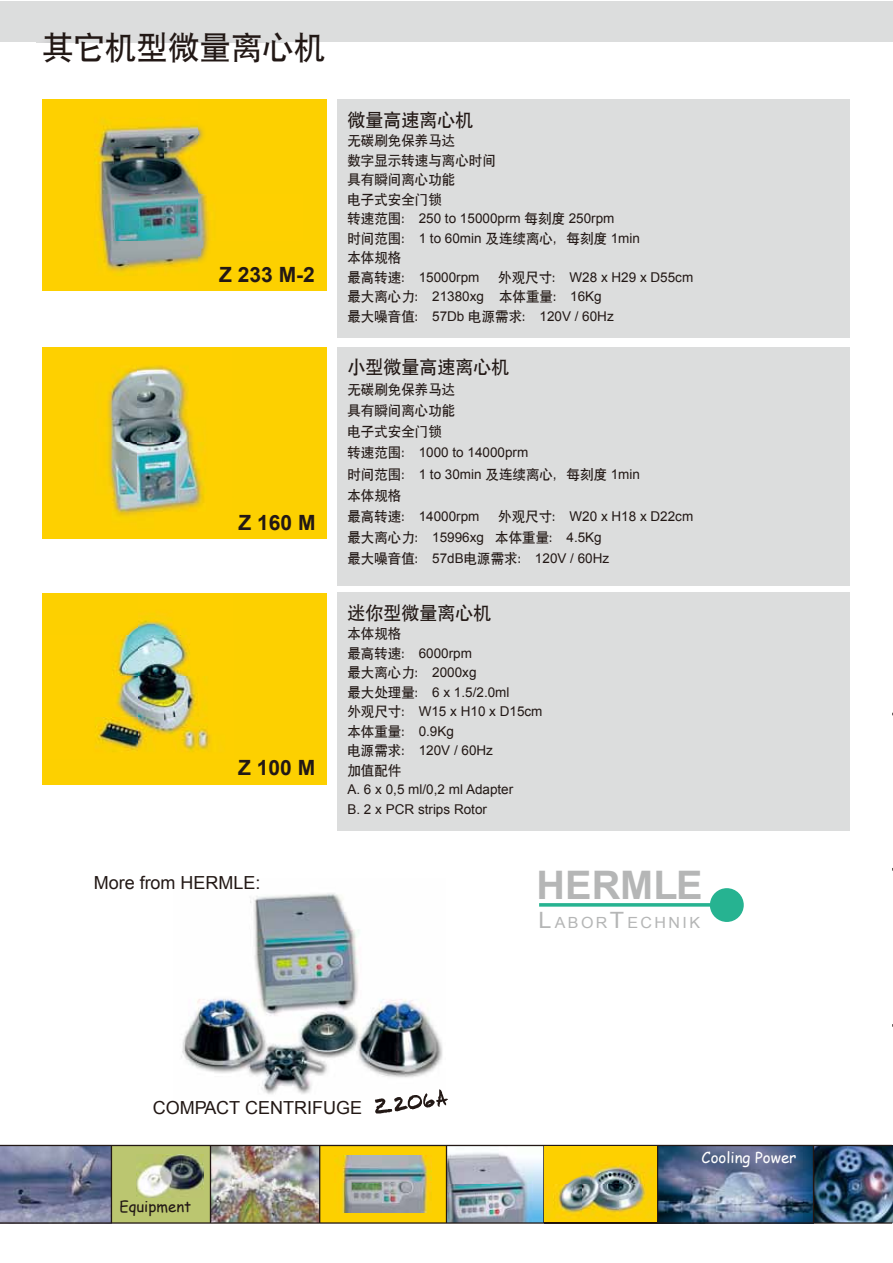
<style>
.page{position:relative;width:893px;height:1263px;background:#fff}
.page>*{position:absolute;margin:0;border:0;box-sizing:border-box;transform-origin:0 0}
.t1{font:700 39.3px "Arial";color:#b5b6b6}
.t2{font:31.5px "Sim Hei";color:#221815}
.t3{font:700 21px "Arial";color:#221815}
.t4{font:18px "Arial";color:#221815}
.t5{font:18px "Sim Hei";color:#221815}
.t6{font:15.45px "Arial";letter-spacing:.15em;color:#b5b6b6;scale:1.04 1}
.t7{font:15px "Comic Sans MS";color:#fff}
.t8{font:15px "Comic Sans MS";color:#221815}
.t9{font:13.5px/21px "Arial";color:#221815}
.t10{font:13.5px/19.5px "Sim Hei";color:#221815}
.s1{font-family:"Sim Hei"}
.s2{font-family:"Arial"}
.s3{font-size:22.5px}
</style>
<div class="page">
<div style="left:42px;top:99px;width:285px;height:191px;background:#fdd000"></div>
<img style="left:0;top:1145px;width:892px;height:79px">
<img style="left:137px;top:1154px;width:66px;height:43px">
<img style="left:545px;top:1222px;width:111px;height:2px">
<img style="left:335px;top:1155px;width:96px;height:57px">
<svg style="left:539px;top:888px;width:205px;height:34px"></svg>
<img style="left:181px;top:893px;width:262px;height:201px">
<div style="left:337px;top:99px;width:512px;height:238px;background:#dcdddd"></div>
<div style="left:0;top:2px;width:893px;height:40px;background:#dcdddd"></div>
<img style="left:94px;top:119px;width:115px;height:153px">
<div style="left:337px;top:347px;width:512px;height:238px;background:#dcdddd"></div>
<img style="left:43px;top:348px;width:284px;height:189px">
<div style="left:337px;top:593px;width:512px;height:238px;background:#dcdddd"></div>
<div style="left:42px;top:593px;width:285px;height:191px;background:#fdd000"></div>
<img style="left:95px;top:614px;width:116px;height:138px">
<svg style="left:375px;top:1089px;width:73px;height:25px"></svg>
<h2 class="t2" style="left:42px;top:27px;width:285px">其它机型微量离心机</h2>
<h3 class="t3" style="left:219px;top:260px;width:97px">Z 233 M-2</h3>
<h3 class="t3" style="left:238px;top:508px;width:79px">Z 160 M</h3>
<h3 class="t3" style="left:238px;top:754px;width:79px">Z 100 M</h3>
<h3 class="t4" style="left:94px;top:870px;width:168px">More from HERMLE:</h3>
<h3 class="t5" style="left:347px;top:108px;width:127px">微量高速离心机</h3>
<p class="t10" style="left:347px;top:130px;width:150px">无碳刷免保养马达<br>数字显示转速与离心时间具有瞬间离心功能<br>电子式安全门锁</p>
<p class="t9" style="left:347px;top:208px;width:269px"><span class="s1">转速范围：</span> 250 to 15000prm <span class="s1">每刻度</span> 250rpm</p>
<p class="t10" style="left:347px;top:227px;width:294px">时间范围： <span class="s2">1 to 60min</span> 及连续离心，每刻度 <span class="s2">1min</span>本体规格</p>
<p class="t9" style="left:347px;top:266px;width:134px"><span class="s1">最高转速：</span> 15000rpm</p>
<p class="t9" style="left:498px;top:266px;width:197px"><span class="s1">外观尺寸：</span> W28 x H29 x D55cm</p>
<p class="t10" style="left:347px;top:286px;width:256px">最大离心力： <span class="s2">21380xg</span> 本体重量： <span class="s2">16Kg</span></p>
<p class="t9" style="left:347px;top:305px;width:268px"><span class="s1">最大噪音值：</span> 57Db <span class="s1">电源需求：</span> 120V / 60Hz</p>
<h3 class="t5" style="left:347px;top:355px;width:163px">小型微量高速离心机</h3>
<p class="t10" style="left:347px;top:378px;width:109px;line-height:21px;text-align:justify">无碳刷免保养马达具有瞬间离心功能电子式安全门锁</p>
<p class="t9" style="left:347px;top:442px;width:182px"><span class="s1">转速范围：</span> 1000 to 14000prm</p>
<p class="t10" style="left:347px;top:462px;width:294px;line-height:21px">时间范围： <span class="s2">1 to 30min</span> 及连续离心，每刻度 <span class="s2">1min</span>本体规格</p>
<p class="t9" style="left:347px;top:505px;width:134px"><span class="s1">最高转速：</span> 14000rpm</p>
<p class="t9" style="left:347px;top:505px;width:347px;text-indent:151px"><span class="s1">外观尺寸：</span> W20 x H18 x D22cm<span class="s1">最大离心力：</span> 15996xg <span class="s1">本体重量：</span> 4.5Kg<br><span class="s1">最大噪音值：</span> 57dB<span class="s1">电源需求：</span> 120V / 60Hz</p>
<h3 class="t5" style="left:347px;top:601px;width:146px">迷你型微量离心机</h3>
<p class="t10" style="left:347px;top:623px;width:56px">本体规格</p>
<p class="t9" style="left:347px;top:643px;width:126px"><span class="s1">最高转速：</span> 6000rpm</p>
<p class="t10" style="left:347px;top:662px;width:131px">最大离心力： <span class="s2">2000xg</span></p>
<p class="t9" style="left:347px;top:682px;width:197px;line-height:19.5px"><span class="s1">最大处理量：</span> 6 x 1.5/2.0ml<br><span class="s1">外观尺寸：</span> W15 x H10 x D15cm</p>
<p class="t10" style="left:347px;top:720px;width:108px">本体重量： <span class="s2">0.9Kg</span></p>
<p class="t9" style="left:347px;top:740px;width:147px"><span class="s1">电源需求：</span> 120V / 60Hz</p>
<p class="t10" style="left:347px;top:759px;width:56px">加值配件</p>
<p class="t9" style="left:347px;top:780px;width:167px;line-height:19.5px">A. 6 x 0,5 ml/0,2 ml Adapter<br>B. 2 x PCR strips Rotor</p>
<h1 class="t1" style="left:537px;top:859px;width:168px">HERMLE</h1>
<p class="t6" style="left:538px;top:913px;width:157px"><span class="s3">L</span>ABOR<span class="s3">T</span>ECHNIK</p>
<h3 class="t4" style="left:153px;top:1095px;width:211px">COMPACT CENTRIFUGE</h3>
<p class="t8" style="left:119px;top:1195px;width:73px">Equipment</p>
<p class="t7" style="left:702px;top:1146px;width:96px">Cooling Power</p>
</div>
